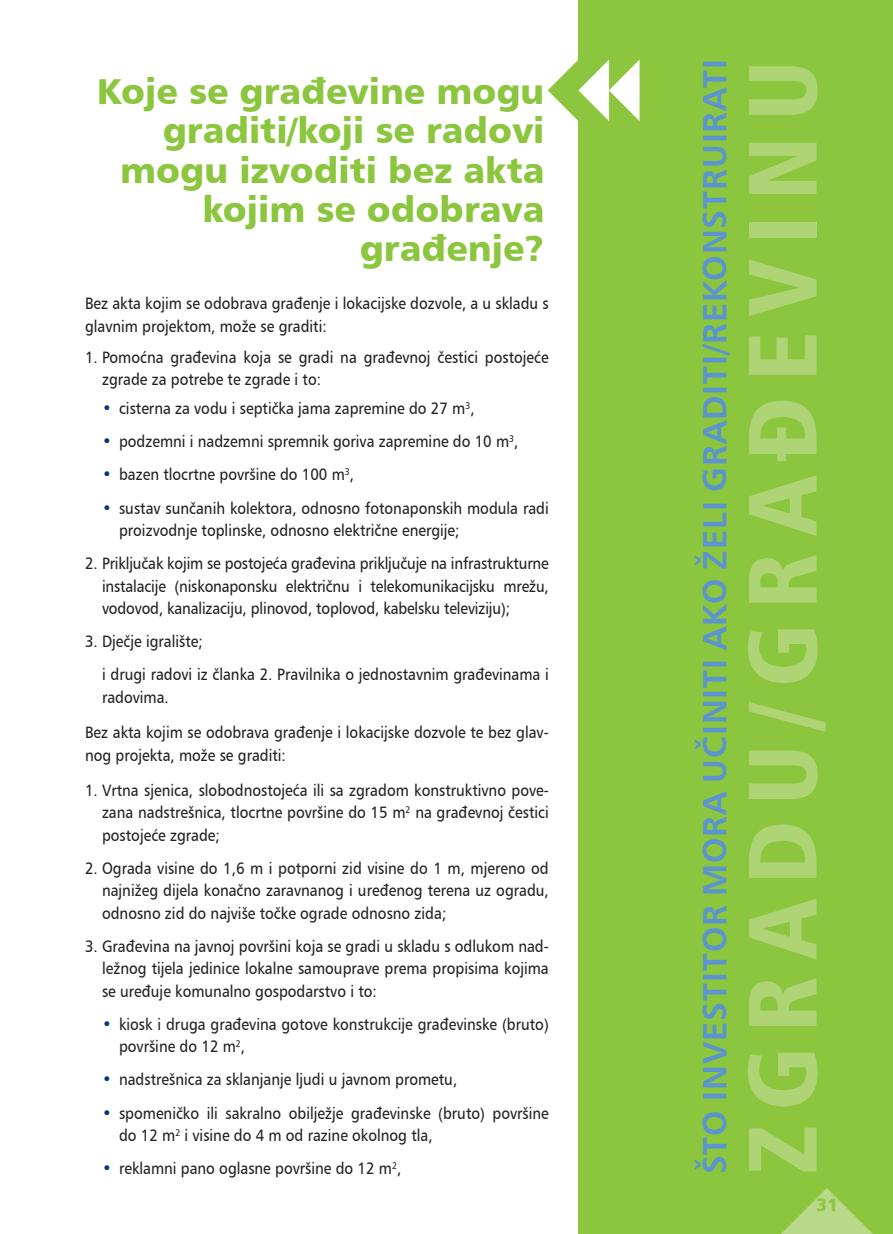
<style>
.page{position:relative;width:893px;height:1234px;background:#fff}
.page>*{position:absolute;margin:0;border:0;box-sizing:border-box;transform-origin:0 0}
.t1{font:97.2px "Humanist 777 L2 Black Condensed B";letter-spacing:.155em;color:#aed475}
.t2{font:36px/39.3px "Humanist 777 BT Black B";color:#8bc63e;text-align:right}
.t3{font:33.75px "Humanist 777 BT Bold B";letter-spacing:.03em;color:#5b94cf}
.t4{font:18px "Humanist 777 BT Black B";color:#8bc63e}
.t5{font:16.5px/22.5px "Humanist 777 BT Roman B";color:#231f20;scale:.9 1}
.s1{color:#013874}
</style>
<div class="page">
<div style="left:578px;top:0;width:315px;height:1233px;background:#8bc63e"></div>
<svg style="left:782px;top:1188px;width:90px;height:45px"></svg>
<svg style="left:548px;top:60px;width:91px;height:61px"></svg>
<h2 class="t2" style="left:97px;top:71px;width:449px">Koje se građevine mogu graditi/koji se radovi mogu izvoditi bez akta kojim se odobrava građenje?</h2>
<p class="t5" style="left:85px;top:292px;width:517px">Bez akta kojim se odobrava građenje i lokacijske dozvole, a u skladu s glavnim projektom, može se graditi:</p>
<p class="t5" style="left:102px;top:345px;width:498px;text-indent:-17px">1. Pomoćna građevina koja se gradi na građevnoj čestici postojeće zgrade za potrebe te zgrade i to:</p>
<p class="t5" style="left:102px;top:397px;width:415px"><span class="s1">•</span> cisterna za vodu i septička jama zapremine do 27 m<sup>3</sup>,</p>
<p class="t5" style="left:102px;top:430px;width:464px"><span class="s1">•</span> podzemni i nadzemni spremnik goriva zapremine do 10 m<sup>3</sup>,</p>
<p class="t5" style="left:102px;top:463px;width:282px"><span class="s1">•</span> bazen tlocrtne površine do 100 m<sup>3</sup>,</p>
<p class="t5" style="left:119px;top:496px;width:479px;text-indent:-17px"><span class="s1">•</span> sustav sunčanih kolektora, odnosno fotonaponskih modula radi proizvodnje toplinske, odnosno električne energije;</p>
<p class="t5" style="left:102px;top:551px;width:498px;text-align:justify;text-indent:-17px">2. Priključak kojim se postojeća građevina priključuje na infrastrukturne instalacije (niskonaponsku električnu i telekomunikacijsku mrežu, vodovod, kanalizaciju, plinovod, toplovod, kabelsku televiziju);</p>
<p class="t5" style="left:102px;top:624px;width:498px;line-height:33.2px;text-indent:-17px">3. Dječje igralište;<br>i drugi radovi iz članka 2. Pravilnika o jednostavnim građevinama i</p>
<p class="t5" style="left:85px;top:679px;width:517px;line-height:35.2px;text-indent:17px">radovima.<br>Bez akta kojim se odobrava građenje i lokacijske dozvole te bez glav-</p>
<p class="t5" style="left:85px;top:743px;width:225px">nog projekta, može se graditi:</p>
<p class="t5" style="left:102px;top:778px;width:498px;text-align:justify;text-indent:-17px">1. Vrtna sjenica, slobodnostojeća ili sa zgradom konstruktivno pove&shy;zana nadstrešnica, tlocrtne površine do 15 m<sup>2</sup> na građevnoj čestici postojeće zgrade;</p>
<p class="t5" style="left:102px;top:856px;width:498px;text-align:justify;text-indent:-17px">2. Ograda visine do 1,6 m i potporni zid visine do 1 m, mjereno od najnižeg dijela konačno zaravnanog i uređenog terena uz ogradu, odnosno zid do najviše točke ograde odnosno zida;</p>
<p class="t5" style="left:102px;top:934px;width:498px;text-align:justify;text-indent:-17px">3. Građevina na javnoj površini koja se gradi u skladu s odlukom nad&shy;ležnog tijela jedinice lokalne samouprave prema propisima kojima se uređuje komunalno gospodarstvo i to:</p>
<p class="t5" style="left:119px;top:1012px;width:479px;text-indent:-17px"><span class="s1">•</span> kiosk i druga građevina gotove konstrukcije građevinske (bruto) površine do 12 m<sup>2</sup>,</p>
<p class="t5" style="left:102px;top:1067px;width:396px"><span class="s1">•</span> nadstrešnica za sklanjanje ljudi u javnom prometu,</p>
<p class="t5" style="left:119px;top:1100px;width:479px;text-indent:-17px"><span class="s1">•</span> spomeničko ili sakralno obilježje građevinske (bruto) površine do 12 m<sup>2</sup> i visine do 4 m od razine okolnog tla,</p>
<p class="t5" style="left:102px;top:1156px;width:334px"><span class="s1">•</span> reklamni pano oglasne površine do 12 m<sup>2</sup>,</p>
<h3 class="t3" style="left:693px;top:1174px;width:1116px;rotate:-90deg">ŠTO INVESTITOR MORA UČINITI AKO ŽELI GRADITI/REKONSTRUIRATI</h3>
<h1 class="t1" style="left:721px;top:1174px;width:1115px;rotate:-90deg">ZGRADU/GRAĐEVINU</h1>
<p class="t4" style="left:816px;top:1192px;width:24px">31</p>
</div>
